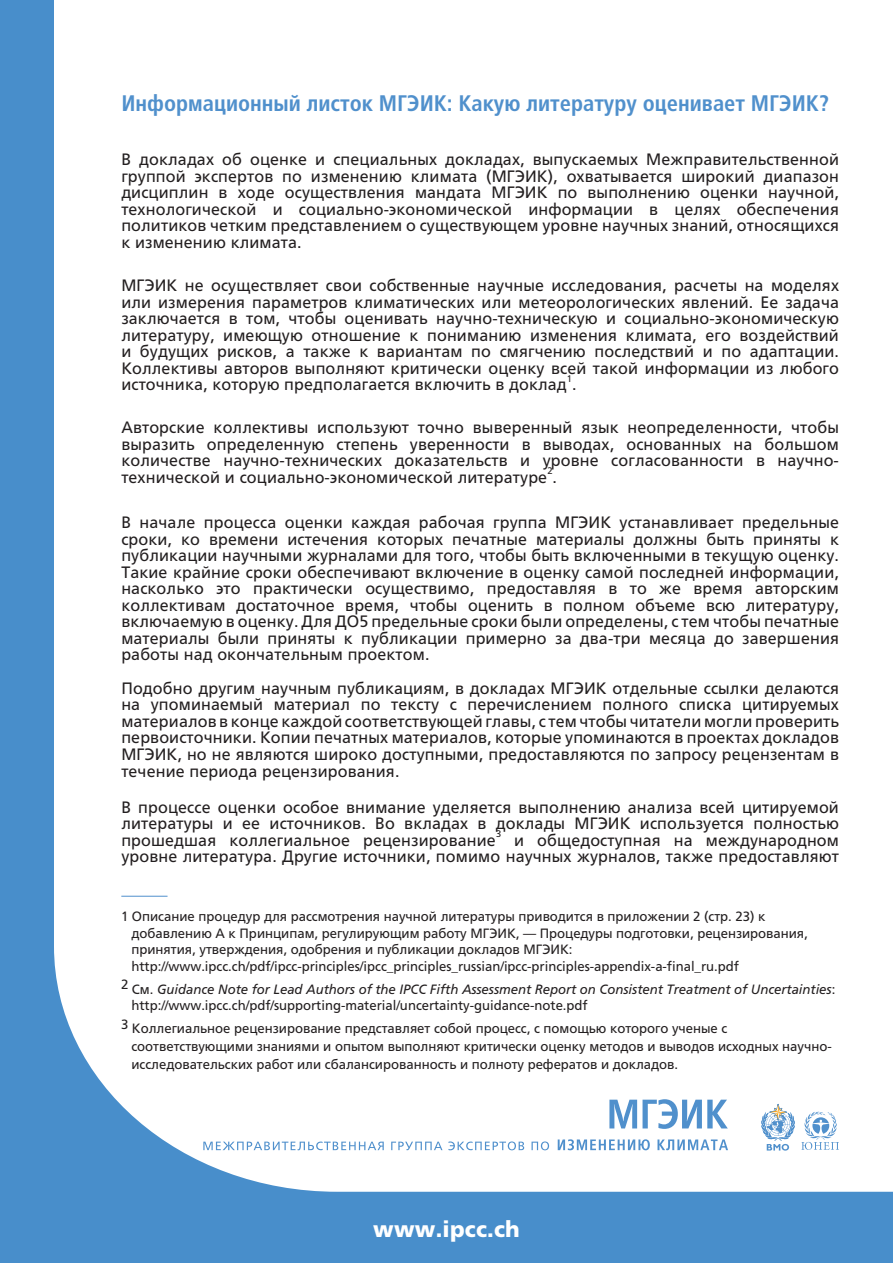
<style>
.page{position:relative;width:893px;height:1263px;background:#488ecb}
.page>*{position:absolute;margin:0;border:0;box-sizing:border-box;transform-origin:0 0}
.Title_1_blue{font:700 condensed 22.5px "Frutiger LTCYR";color:#5090cc}
.t1{font:900 22.5px "Frutiger LTCYR";letter-spacing:.01em;color:#fff}
.text{font:16.5px/16.5px "Frutiger LTCYR";letter-spacing:.01em;color:#231f20;text-align:justify}
.footnote{font:13.5px/16.5px "Frutiger LTCYR";color:#231f20}
.footnote-2{font:italic 13.5px/16.5px "Frutiger LTCYR";color:#231f20}
.text-2{font:9.6px "Frutiger LTCYR";color:#231f20}
.s1{font-style:normal}
</style>
<div class="page">
<div style="left:54px;top:0;width:839px;height:1192px;background:#fff"></div>
<svg style="left:203px;top:1141px;width:181px;height:9px;background:#caddef"></svg>
<svg style="left:391px;top:1141px;width:51px;height:9px"></svg>
<svg style="left:448px;top:1141px;width:76px;height:9px"></svg>
<svg style="left:531px;top:1141px;width:18px;height:9px"></svg>
<svg style="left:558px;top:1139px;width:92px;height:11px"></svg>
<svg style="left:657px;top:1139px;width:71px;height:11px"></svg>
<svg style="left:609px;top:1099px;width:119px;height:30px"></svg>
<svg style="left:801px;top:1111px;width:38px;height:39px"></svg>
<svg style="left:761px;top:1104px;width:34px;height:46px;background:#c3d6e7"></svg>
<hr style="left:121px;top:896px;width:47px;height:1px;background:#5090cc">
<p class="Title_1_blue" style="left:121px;top:92px;width:709px">Информационный листок МГЭИК: Какую литературу оценивает МГЭИК?</p>
<p class="text" style="left:121px;top:151px;width:719px">В докладах об оценке и специальных докладах, выпускаемых Межправительственной группой экспертов по изменению климата (МГЭИК), охватывается широкий диапазон дисциплин в ходе осуществления мандата МГЭИК по выполнению оценки научной, технологической и социально-экономической информации в целях обеспечения политиков четким представлением о существующем уровне научных знаний, относящихся к изменению климата.</p>
<p class="text" style="left:121px;top:277px;width:719px">МГЭИК не осуществляет свои собственные научные исследования, расчеты на моделях или измерения параметров климатических или метеорологических явлений. Ее задача заключается в том, чтобы оценивать научно-техническую и социально-экономическую литературу, имеющую отношение к пониманию изменения климата, его воздействий и будущих рисков, а также к вариантам по смягчению последствий и по адаптации.<br>Коллективы авторов выполняют критически оценку всей такой информации из любого источника, которую предполагается включить в доклад .</p>
<p class="text-2" style="left:567px;top:373px;width:7px">1</p>
<p class="text" style="left:121px;top:419px;width:719px">Авторские коллективы используют точно выверенный язык неопределенности, чтобы выразить определенную степень уверенности в выводах, основанных на большом количестве научно-технических доказательств и уровне согласованности в научно&shy;технической и социально-экономической литературе .</p>
<p class="text-2" style="left:547px;top:466px;width:7px">2</p>
<p class="text" style="left:121px;top:514px;width:719px">В начале процесса оценки каждая рабочая группа МГЭИК устанавливает предельные сроки, ко времени истечения которых печатные материалы должны быть приняты к публикации научными журналами для того, чтобы быть включенными в текущую оценку.<br>Такие крайние сроки обеспечивают включение в оценку самой последней информации, насколько это практически осуществимо, предоставляя в то же время авторским коллективам достаточное время, чтобы оценить в полном объеме всю литературу, включаемую в оценку. Для ДО5 предельные сроки были определены, с тем чтобы печатные материалы были приняты к публикации примерно за два-три месяца до завершения работы над окончательным проектом.</p>
<p class="text" style="left:121px;top:680px;width:719px">Подобно другим научным публикациям, в докладах МГЭИК отдельные ссылки делаются на упоминаемый материал по тексту с перечислением полного списка цитируемых материалов в конце каждой соответствующей главы, с тем чтобы читатели могли проверить первоисточники. Копии печатных материалов, которые упоминаются в проектах докладов МГЭИК, но не являются широко доступными, предоставляются по запросу рецензентам в течение периода рецензирования.</p>
<p class="text" style="left:121px;top:799px;width:719px">В процессе оценки особое внимание уделяется выполнению анализа всей цитируемой литературы и ее источников. Во вкладах в доклады МГЭИК используется полностью прошедшая коллегиальное рецензирование</p>
<p class="text-2" style="left:496px;top:828px;width:7px">3</p>
<p class="text" style="left:121px;top:832px;width:719px;text-align:right">и общедоступная на международном<br>уровне литература. Другие источники, помимо научных журналов, также предоставляют</p>
<p class="footnote" style="left:132px;top:908px;width:678px;text-indent:-10px">1 Описание процедур для рассмотрения научной литературы приводится в приложении 2 (стр. 23) к добавлению А к Принципам, регулирующим работу МГЭИК, — Процедуры подготовки, рецензирования, принятия, утверждения, одобрения и публикации докладов МГЭИК: http://www.ipcc.ch/pdf/ipcc-principles/ipcc_principles_russian/ipcc-principles-appendix-a-final_ru.pdf</p>
<p class="footnote-2" style="left:132px;top:981px;width:705px;text-indent:-10px"><sup>2</sup> <span class="s1">См.</span> Guidance Note for Lead Authors of the IPCC Fifth Assessment Report on Consistent Treatment of Uncertainties<span class="s1">: http://www.ipcc.ch/pdf/supporting-material/uncertainty-guidance-note.pdf</span></p>
<p class="footnote" style="left:132px;top:1019px;width:702px;line-height:18px;text-indent:-10px">3 Коллегиальное рецензирование представляет собой процесс, с помощью которого ученые с соответствующими знаниями и опытом выполняют критически оценку методов и выводов исходных научно&shy;исследовательских работ или сбалансированность и полноту рефератов и докладов.</p>
<p class="t1" style="left:373px;top:1217px;width:148px">www.ipcc.ch</p>
</div>
